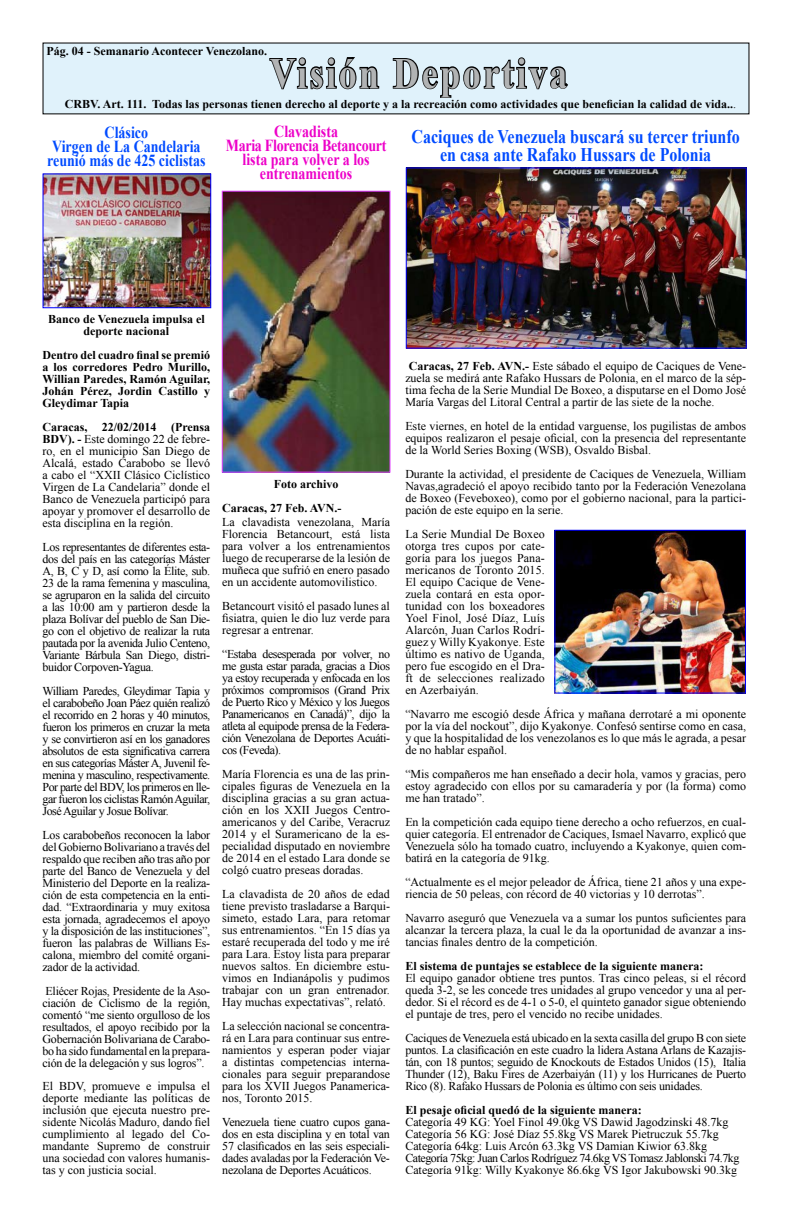
<style>
.page{position:relative;width:792px;height:1224px;background:#fff}
.page>*{position:absolute;margin:0;border:0;box-sizing:border-box;transform-origin:0 0}
.t1{font:700 43.2px "Times New Roman";letter-spacing:.07em;color:#b1b3b4;scale:.83 1}
.t2{font:700 19.2px/18px "Times New Roman";color:#004bff;text-align:center;scale:.83 1}
.t3{font:700 16.8px/14px "Times New Roman";color:#ed00c9;text-align:center;scale:.83 1}
.t4{font:700 16.8px/14px "Times New Roman";color:#004bff;text-align:center;scale:.83 1}
.t5{font:12px/12px "Times New Roman";color:#000;text-align:justify}
.t6{font:700 12px/12px "Times New Roman";color:#000;text-align:center}
.s1{font-weight:400}
.s2{font-weight:700}
</style>
<div class="page">
<div style="left:43px;top:43px;width:706px;height:71px;background:#e0f2fb"></div>
<svg style="left:269px;top:57px;width:111px;height:33px"></svg>
<svg style="left:392px;top:57px;width:176px;height:41px"></svg>
<img style="left:45px;top:175px;width:164px;height:131px">
<div style="left:43px;top:173px;width:168px;height:135px;border:1px solid #00f"></div>
<img style="left:224px;top:193px;width:164px;height:278px">
<div style="left:222px;top:191px;width:168px;height:282px;border:1px solid #e240ff"></div>
<img style="left:408px;top:169px;width:337px;height:178px">
<img style="left:556px;top:532px;width:188px;height:160px">
<div style="left:554px;top:530px;width:192px;height:164px;border:1px solid #00f"></div>
<p class="t6" style="left:46px;top:44px;width:222px">Pág. 04 - Semanario Acontecer Venezolano.</p>
<h1 class="t1" style="left:270px;top:43px;width:360px">Visión Deportiva</h1>
<p class="t6" style="left:65px;top:97px;width:673px">CRBV. Art. 111. Todas las personas tienen derecho al deporte y a la recreación como actividades que benefician la calidad de vida..<span class="s1">.</span></p>
<h3 class="t4" style="left:47px;top:125px;width:192px">Clásico<br>Virgen de La Candelaria reunió más de 425 ciclistas</h3>
<h3 class="t3" style="left:226px;top:124px;width:195px">Clavadista<br>Maria Florencia Betancourt lista para volver a los entrenamientos</h3>
<h2 class="t2" style="left:412px;top:127px;width:397px">Caciques de Venezuela buscará su tercer triunfo en casa ante Rafako Hussars de Polonia</h2>
<p class="t6" style="left:48px;top:313px;width:158px">Banco de Venezuela impulsa el deporte nacional</p>
<p class="t6" style="left:43px;top:349px;width:169px;text-align:justify">Dentro del cuadro final se premió a los corredores Pedro Murillo, Willian Paredes, Ramón Aguilar, Johán Pérez, Jordin Castillo y Gleydimar Tapia</p>
<p class="t5" style="left:43px;top:421px;width:169px"><span class="s2">Caracas, 22/02/2014 (Prensa BDV). -</span> Este domingo 22 de febre&shy;ro, en el municipio San Diego de Alcalá, estado Carabobo se llevó a cabo el “XXII Clásico Ciclístico Virgen de La Candelaria” donde el Banco de Venezuela participó para apoyar y promover el desarrollo de esta disciplina en la región.</p>
<p class="t5" style="left:43px;top:541px;width:169px">Los representantes de diferentes esta&shy;dos del país en las categorías Máster A, B, C y D, así como la Élite, sub.<br>23 de la rama femenina y masculina, se agruparon en la salida del circuito a las 10:00 am y partieron desde la plaza Bolívar del pueblo de San Die&shy;go con el objetivo de realizar la ruta pautada por la avenida Julio Centeno, Variante Bárbula San Diego, distri&shy;buidor Corpoven-Yagua.</p>
<p class="t5" style="left:43px;top:685px;width:169px">William Paredes, Gleydimar Tapia y el carabobeño Joan Páez quién realizó el recorrido en 2 horas y 40 minutos, fueron los primeros en cruzar la meta y se convirtieron así en los ganadores absolutos de esta significativa carrera en sus categorías Máster A, Juvenil fe&shy;menina y masculino, respectivamente.<br>Por parte del BDV, los primeros en lle&shy;gar fueron los ciclistas Ramón Aguilar, José Aguilar y Josue Bolívar.</p>
<p class="t5" style="left:43px;top:829px;width:169px">Los carabobeños reconocen la labor del Gobierno Bolivariano a través del respaldo que reciben año tras año por parte del Banco de Venezuela y del Ministerio del Deporte en la realiza&shy;ción de esta competencia en la enti&shy;dad. “Extraordinaria y muy exitosa esta jornada, agradecemos el apoyo y la disposición de las instituciones”, fueron las palabras de Willians Es&shy;calona, miembro del comité organi&shy;zador de la actividad.</p>
<p class="t5" style="left:43px;top:985px;width:169px">Eliécer Rojas, Presidente de la Aso&shy;ciación de Ciclismo de la región, comentó “me siento orgulloso de los resultados, el apoyo recibido por la Gobernación Bolivariana de Carabo&shy;bo ha sido fundamental en la prepara&shy;ción de la delegación y sus logros”.</p>
<p class="t5" style="left:43px;top:1080px;width:169px">El BDV, promueve e impulsa el deporte mediante las políticas de inclusión que ejecuta nuestro pre&shy;sidente Nicolás Maduro, dando fiel cumplimiento al legado del Co&shy;mandante Supremo de construir una sociedad con valores humanis&shy;tas y con justicia social.</p>
<p class="t6" style="left:222px;top:472px;width:121px;line-height:24px;text-align:right">Foto archivo<br>Caracas, 27 Feb. AVN.-</p>
<p class="t5" style="left:222px;top:516px;width:169px">La clavadista venezolana, María Florencia Betancourt, está lista para volver a los entrenamientos luego de recuperarse de la lesión de muñeca que sufrió en enero pasado en un accidente automovilistico.</p>
<p class="t5" style="left:222px;top:600px;width:169px">Betancourt visitó el pasado lunes al fisiatra, quien le dio luz verde para regresar a entrenar.</p>
<p class="t5" style="left:222px;top:648px;width:169px">“Estaba desesperada por volver, no me gusta estar parada, gracias a Dios ya estoy recuperada y enfocada en los próximos compromisos (Grand Prix de Puerto Rico y México y los Juegos Panamericanos en Canadá)”, dijo la atleta al equipode prensa de la Federa&shy;ción Venezolana de Deportes Acuáti&shy;cos (Feveda).</p>
<p class="t5" style="left:222px;top:768px;width:169px">María Florencia es una de las prin&shy;cipales figuras de Venezuela en la disciplina gracias a su gran actua&shy;ción en los XXII Juegos Centro&shy;americanos y del Caribe, Veracruz 2014 y el Suramericano de la es&shy;pecialidad disputado en noviembre de 2014 en el estado Lara donde se colgó cuatro preseas doradas.</p>
<p class="t5" style="left:222px;top:888px;width:169px">La clavadista de 20 años de edad tiene previsto trasladarse a Barqui&shy;simeto, estado Lara, para retomar sus entrenamientos. “En 15 días ya estaré recuperada del todo y me iré para Lara. Estoy lista para preparar nuevos saltos. En diciembre estu&shy;vimos en Indianápolis y pudimos trabajar con un gran entrenador.<br>Hay muchas expectativas”, relató.</p>
<p class="t5" style="left:222px;top:1020px;width:169px">La selección nacional se concentra&shy;rá en Lara para continuar sus entre&shy;namientos y esperan poder viajar a distintas competencias interna&shy;cionales para seguir preparandose para los XVII Juegos Panamerica&shy;nos, Toronto 2015.</p>
<p class="t5" style="left:222px;top:1116px;width:169px">Venezuela tiene cuatro cupos gana&shy;dos en esta disciplina y en total van 57 clasificados en las seis especiali&shy;dades avaladas por la Federación Ve&shy;nezolana de Deportes Acuáticos.</p>
<p class="t5" style="left:405px;top:359px;width:342px"><span class="s2">Caracas, 27 Feb. AVN.-</span> Este sábado el equipo de Caciques de Vene&shy;zuela se medirá ante Rafako Hussars de Polonia, en el marco de la sép&shy;tima fecha de la Serie Mundial De Boxeo, a disputarse en el Domo José María Vargas del Litoral Central a partir de las siete de la noche.</p>
<p class="t5" style="left:405px;top:419px;width:342px">Este viernes, en hotel de la entidad varguense, los pugilistas de ambos equipos realizaron el pesaje oficial, con la presencia del representante de la World Series Boxing (WSB), Osvaldo Bisbal.</p>
<p class="t5" style="left:405px;top:467px;width:342px">Durante la actividad, el presidente de Caciques de Venezuela, William Navas,agradeció el apoyo recibido tanto por la Federación Venezolana de Boxeo (Feveboxeo), como por el gobierno nacional, para la partici&shy;pación de este equipo en la serie.</p>
<p class="t5" style="left:405px;top:527px;width:141px">La Serie Mundial De Boxeo otorga tres cupos por cate&shy;goría para los juegos Pana&shy;mericanos de Toronto 2015.<br>El equipo Cacique de Vene&shy;zuela contará en esta opor&shy;tunidad con los boxeadores Yoel Finol, José Díaz, Luís Alarcón, Juan Carlos Rodrí&shy;guez y Willy Kyakonye. Este último es nativo de Uganda, pero fue escogido en el Dra&shy;ft de selecciones realizado en Azerbaiyán.</p>
<p class="t5" style="left:405px;top:707px;width:342px">“Navarro me escogió desde África y mañana derrotaré a mi oponente por la vía del nockout”, dijo Kyakonye. Confesó sentirse como en casa, y que la hospitalidad de los venezolanos es lo que más le agrada, a pesar de no hablar español.</p>
<p class="t5" style="left:405px;top:767px;width:342px">“Mis compañeros me han enseñado a decir hola, vamos y gracias, pero estoy agradecido con ellos por su camaradería y por (la forma) como me han tratado”.</p>
<p class="t5" style="left:405px;top:815px;width:342px">En la competición cada equipo tiene derecho a ocho refuerzos, en cual&shy;quier categoría. El entrenador de Caciques, Ismael Navarro, explicó que Venezuela sólo ha tomado cuatro, incluyendo a Kyakonye, quien com&shy;batirá en la categoría de 91kg.</p>
<p class="t5" style="left:405px;top:875px;width:342px">“Actualmente es el mejor peleador de África, tiene 21 años y una expe&shy;riencia de 50 peleas, con récord de 40 victorias y 10 derrotas”.</p>
<p class="t5" style="left:405px;top:911px;width:342px">Navarro aseguró que Venezuela va a sumar los puntos suficientes para alcanzar la tercera plaza, la cual le da la oportunidad de avanzar a ins&shy;tancias finales dentro de la competición.</p>
<p class="t6" style="left:405px;top:959px;width:300px">El sistema de puntajes se establece de la siguiente manera:</p>
<p class="t5" style="left:405px;top:971px;width:342px">El equipo ganador obtiene tres puntos. Tras cinco peleas, si el récord queda 3-2, se les concede tres unidades al grupo vencedor y una al per&shy;dedor. Si el récord es de 4-1 o 5-0, el quinteto ganador sigue obteniendo el puntaje de tres, pero el vencido no recibe unidades.</p>
<p class="t5" style="left:405px;top:1031px;width:342px">Caciques de Venezuela está ubicado en la sexta casilla del grupo B con siete puntos. La clasificación en este cuadro la lidera Astana Arlans de Kazajis&shy;tán, con 18 puntos; seguido de Knockouts de Estados Unidos (15), Italia Thunder (12), Baku Fires de Azerbaiyán (11) y los Hurricanes de Puerto Rico (8). Rafako Hussars de Polonia es último con seis unidades.</p>
<p class="t6" style="left:405px;top:1103px;width:238px">El pesaje oficial quedó de la siguiente manera:</p>
<p class="t5" style="left:405px;top:1115px;width:336px;text-align:left">Categoría 49 KG: Yoel Finol 49.0kg VS Dawid Jagodzinski 48.7kg Categoría 56 KG: José Díaz 55.8kg VS Marek Pietruczuk 55.7kg Categoría 64kg: Luis Arcón 63.3kg VS Damian Kiwior 63.8kg Categoría 75kg: Juan Carlos Rodríguez 74.6kg VS Tomasz Jablonski 74.7kg Categoría 91kg: Willy Kyakonye 86.6kg VS Igor Jakubowski 90.3kg</p>
</div>
